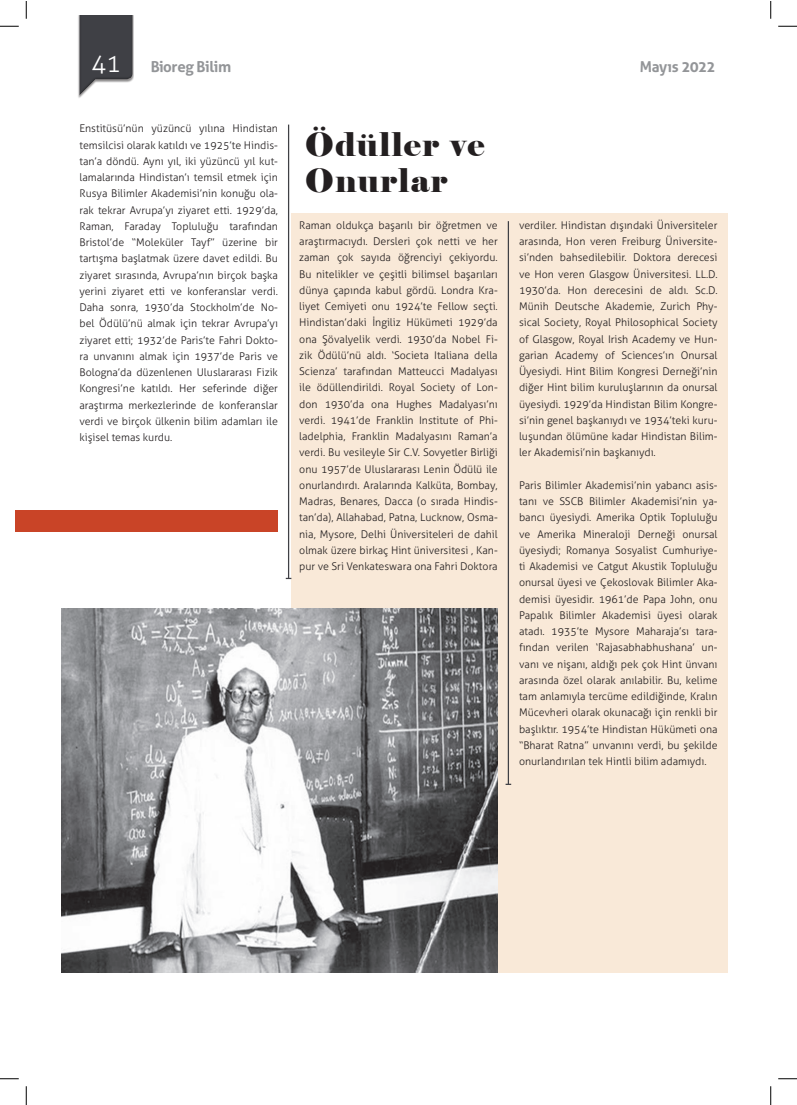
<style>
.page{position:relative;width:797px;height:1105px;background:#fff}
.page>*{position:absolute;margin:0;border:0;box-sizing:border-box;transform-origin:0 0}
.t1{font:32.5px/36.2px "Elephant";letter-spacing:.04em;color:#231f20}
.t2{font:700 15px "Aller";letter-spacing:-.025em;color:#939598}
.t3{font:300 10.62px/16.2px "Aller";color:#231f20;text-align:justify}
.s1{font-weight:300;font-size:25px;color:#fff}
</style>
<div class="page">
<div style="left:291px;top:213px;width:437px;height:760px;background:#f9e9d8"></div>
<hr style="left:288px;top:125px;width:1px;height:453px;background:#3f4045">
<hr style="left:508px;top:221px;width:1px;height:563px;background:#3f4045">
<img style="left:62px;top:608px;width:436px;height:365px">
<div style="left:16px;top:510px;width:262px;height:22px;background:#c94427"></div>
<div style="left:78px;top:16px;width:55px;height:80px;background:#231f20;opacity:.75"></div>
<svg style="left:0;top:25px;width:19px;height:2px"></svg>
<svg style="left:778px;top:25px;width:18px;height:2px"></svg>
<svg style="left:0;top:1078px;width:19px;height:1px"></svg>
<svg style="left:778px;top:1078px;width:18px;height:1px"></svg>
<svg style="left:25px;top:1px;width:2px;height:18px"></svg>
<svg style="left:25px;top:1086px;width:2px;height:19px"></svg>
<svg style="left:770px;top:1px;width:1px;height:18px"></svg>
<svg style="left:770px;top:1086px;width:1px;height:19px"></svg>
<h2 class="t2" style="left:91px;top:58px;width:142px"><span class="s1">41</span> Bioreg Bilim</h2>
<h2 class="t2" style="left:640px;top:58px;width:77px">Mayıs 2022</h2>
<p class="t3" style="left:79px;top:121px;width:200px">Enstitüsü’nün yüzüncü yılına Hindistan temsilcisi olarak katıldı ve 1925’te Hindis&shy;tan’a döndü. Aynı yıl, iki yüzüncü yıl kut&shy;lamalarında Hindistan’ı temsil etmek için Rusya Bilimler Akademisi’nin konuğu ola&shy;rak tekrar Avrupa’yı ziyaret etti. 1929’da, Raman, Faraday Topluluğu tarafından Bristol’de “Moleküler Tayf” üzerine bir tartışma başlatmak üzere davet edildi. Bu ziyaret sırasında, Avrupa’nın birçok başka yerini ziyaret etti ve konferanslar verdi.<br>Daha sonra, 1930’da Stockholm’de No&shy;bel Ödülü’nü almak için tekrar Avrupa’yı ziyaret etti; 1932’de Paris’te Fahri Dokto&shy;ra unvanını almak için 1937’de Paris ve Bologna’da düzenlenen Uluslararası Fizik Kongresi’ne katıldı. Her seferinde diğer araştırma merkezlerinde de konferanslar verdi ve birçok ülkenin bilim adamları ile kişisel temas kurdu.</p>
<h1 class="t1" style="left:305px;top:126px;width:182px">Ödüller ve<br>Onurlar</h1>
<p class="t3" style="left:299px;top:217px;width:200px">Raman oldukça başarılı bir öğretmen ve araştırmacıydı. Dersleri çok netti ve her zaman çok sayıda öğrenciyi çekiyordu.<br>Bu nitelikler ve çeşitli bilimsel başarıları dünya çapında kabul gördü. Londra Kra&shy;liyet Cemiyeti onu 1924’te Fellow seçti.<br>Hindistan’daki İngiliz Hükümeti 1929’da ona Şövalyelik verdi. 1930’da Nobel Fi&shy;zik Ödülü’nü aldı. ‘Societa Italiana della Scienza’ tarafından Matteucci Madalyası ile ödüllendirildi. Royal Society of Lon&shy;don 1930’da ona Hughes Madalyası’nı verdi. 1941’de Franklin Institute of Phi&shy;ladelphia, Franklin Madalyasını Raman’a verdi. Bu vesileyle Sir C.V. Sovyetler Birliği onu 1957’de Uluslararası Lenin Ödülü ile onurlandırdı. Aralarında Kalküta, Bombay, Madras, Benares, Dacca (o sırada Hindis&shy;tan’da), Allahabad, Patna, Lucknow, Osma&shy;nia, Mysore, Delhi Üniversiteleri de dahil olmak üzere birkaç Hint üniversitesi , Kan&shy;pur ve Sri Venkateswara ona Fahri Doktora</p>
<p class="t3" style="left:519px;top:217px;width:200px">verdiler. Hindistan dışındaki Üniversiteler arasında, Hon veren Freiburg Üniversite&shy;si’nden bahsedilebilir. Doktora derecesi ve Hon veren Glasgow Üniversitesi. LL.D.<br>1930’da. Hon derecesini de aldı. Sc.D.<br>Münih Deutsche Akademie, Zurich Phy&shy;sical Society, Royal Philosophical Society of Glasgow, Royal Irish Academy ve Hun&shy;garian Academy of Sciences’ın Onursal Üyesiydi. Hint Bilim Kongresi Derneği’nin diğer Hint bilim kuruluşlarının da onursal üyesiydi. 1929’da Hindistan Bilim Kongre&shy;si’nin genel başkanıydı ve 1934’teki kuru&shy;luşundan ölümüne kadar Hindistan Bilim&shy;ler Akademisi’nin başkanıydı.</p>
<p class="t3" style="left:519px;top:477px;width:200px">Paris Bilimler Akademisi’nin yabancı asis&shy;tanı ve SSCB Bilimler Akademisi’nin ya&shy;bancı üyesiydi. Amerika Optik Topluluğu ve Amerika Mineraloji Derneği onursal üyesiydi; Romanya Sosyalist Cumhuriye&shy;ti Akademisi ve Catgut Akustik Topluluğu onursal üyesi ve Çekoslovak Bilimler Aka&shy;demisi üyesidir. 1961’de Papa John, onu Papalık Bilimler Akademisi üyesi olarak atadı. 1935’te Mysore Maharaja’sı tara&shy;fından verilen ‘Rajasabhabhushana’ un&shy;vanı ve nişanı, aldığı pek çok Hint ünvanı arasında özel olarak anılabilir. Bu, kelime tam anlamıyla tercüme edildiğinde, Kralın Mücevheri olarak okunacağı için renkli bir başlıktır. 1954’te Hindistan Hükümeti ona “Bharat Ratna” unvanını verdi, bu şekilde onurlandırılan tek Hintli bilim adamıydı.</p>
</div>
